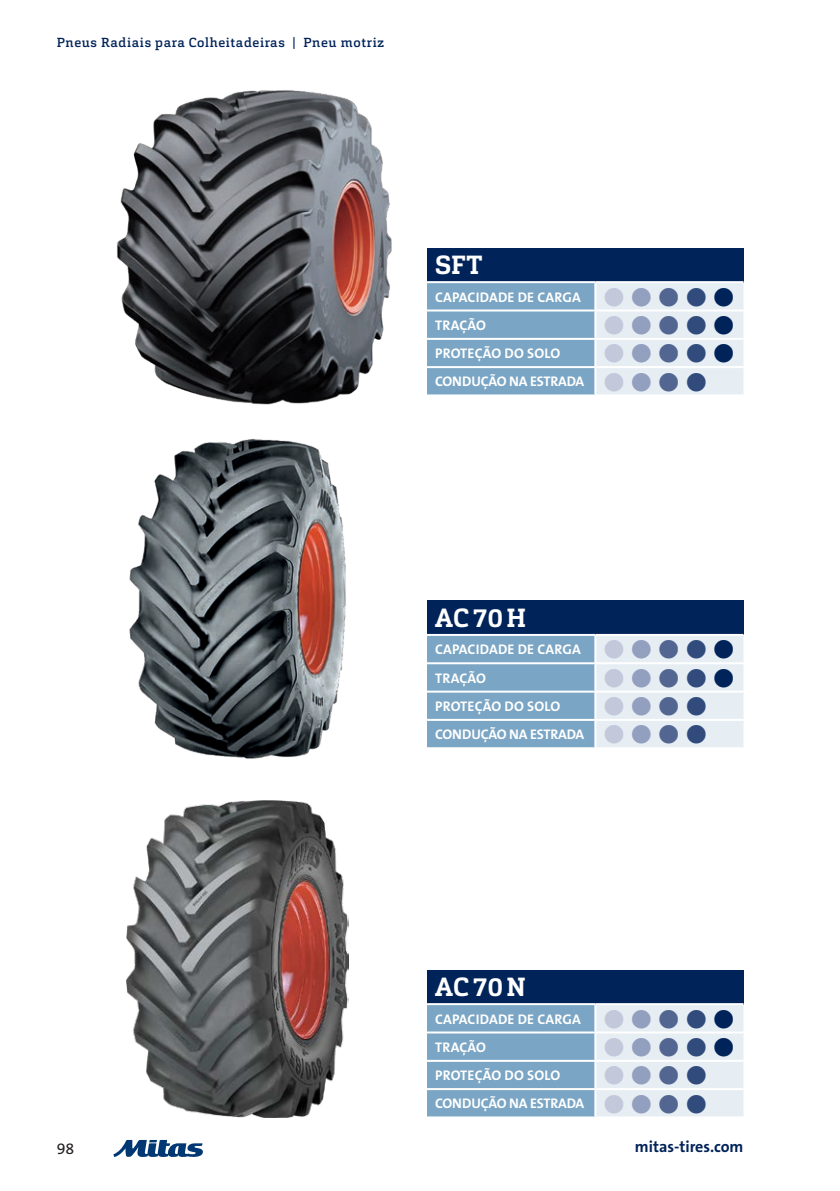
<style>
.page{position:relative;width:840px;height:1191px;background:#fff}
.page>*{position:absolute;margin:0;border:0;box-sizing:border-box;transform-origin:0 0}
.t1{font:32px "Wingdings";color:#c3c8db}
.t2{font:700 26px "Cargan";letter-spacing:.01em;color:#fff}
.t3{font:700 16px "The Sans CE";color:#002359}
.t4{font:16px "The Sans CE";color:#231f20}
.t5{font:700 14px "The Sans CE";letter-spacing:.005em;color:#fff}
.t6{font:500 13px "Cargan";letter-spacing:.05em;color:#002359}
.s1{color:#939fbf}
.s2{color:#526691}
.s3{color:#314c7c}
.s4{color:#002359}
</style>
<div class="page">
<div style="left:427px;top:248px;width:316px;height:34px;background:#002359"></div>
<svg style="left:427px;top:283px;width:316px;height:111px;background:#acc7da"></svg>
<hr style="left:594px;top:283px;width:2px;height:26px;background:#fff">
<hr style="left:427px;top:309px;width:168px;height:2px;background:#fff">
<hr style="left:595px;top:309px;width:148px;height:2px;background:#fff">
<hr style="left:594px;top:311px;width:2px;height:27px;background:#fff">
<hr style="left:427px;top:338px;width:168px;height:2px;background:#fff">
<hr style="left:595px;top:338px;width:148px;height:2px;background:#fff">
<hr style="left:594px;top:340px;width:2px;height:26px;background:#fff">
<hr style="left:427px;top:366px;width:168px;height:2px;background:#fff">
<hr style="left:595px;top:366px;width:148px;height:2px;background:#fff">
<hr style="left:594px;top:368px;width:2px;height:26px;background:#fff">
<hr style="left:427px;top:281px;width:168px;height:2px;background:#fff">
<hr style="left:595px;top:281px;width:148px;height:2px;background:#fff">
<div style="left:427px;top:601px;width:316px;height:34px;background:#002359"></div>
<svg style="left:427px;top:636px;width:316px;height:111px;background:#adc7da"></svg>
<hr style="left:594px;top:636px;width:2px;height:26px;background:#fff">
<hr style="left:427px;top:662px;width:168px;height:2px;background:#fff">
<hr style="left:595px;top:662px;width:148px;height:2px;background:#fff">
<hr style="left:594px;top:664px;width:2px;height:26px;background:#fff">
<hr style="left:427px;top:690px;width:168px;height:2px;background:#fff">
<hr style="left:595px;top:690px;width:148px;height:2px;background:#fff">
<hr style="left:594px;top:692px;width:2px;height:27px;background:#fff">
<hr style="left:427px;top:719px;width:168px;height:2px;background:#fff">
<hr style="left:595px;top:719px;width:148px;height:2px;background:#fff">
<hr style="left:594px;top:721px;width:2px;height:26px;background:#fff">
<hr style="left:427px;top:634px;width:168px;height:2px;background:#fff">
<hr style="left:595px;top:634px;width:148px;height:2px;background:#fff">
<div style="left:427px;top:970px;width:316px;height:34px;background:#002359"></div>
<svg style="left:427px;top:1005px;width:316px;height:111px;background:#adc7da"></svg>
<hr style="left:594px;top:1005px;width:2px;height:26px;background:#fff">
<hr style="left:427px;top:1031px;width:168px;height:2px;background:#fff">
<hr style="left:595px;top:1031px;width:148px;height:2px;background:#fff">
<hr style="left:594px;top:1033px;width:2px;height:26px;background:#fff">
<hr style="left:427px;top:1059px;width:168px;height:2px;background:#fff">
<hr style="left:595px;top:1059px;width:148px;height:2px;background:#fff">
<hr style="left:594px;top:1061px;width:2px;height:27px;background:#fff">
<hr style="left:427px;top:1088px;width:168px;height:2px;background:#fff">
<hr style="left:595px;top:1088px;width:148px;height:2px;background:#fff">
<hr style="left:594px;top:1090px;width:2px;height:26px;background:#fff">
<hr style="left:427px;top:1003px;width:168px;height:2px;background:#fff">
<hr style="left:595px;top:1003px;width:148px;height:2px;background:#fff">
<img style="left:117px;top:90px;width:275px;height:315px">
<img style="left:126px;top:801px;width:222px;height:316px">
<img style="left:129px;top:439px;width:217px;height:320px">
<svg style="left:113px;top:1140px;width:90px;height:17px"></svg>
<p class="t6" style="left:57px;top:34px;width:328px">Pneus Radiais para Colheitadeiras | Pneu motriz</p>
<h2 class="t2" style="left:435px;top:249px;width:49px">SFT</h2>
<p class="t5" style="left:435px;top:288px;width:147px">CAPACIDADE DE CARGA</p>
<h1 class="t1" style="left:601px;top:280px;width:135px">●<span class="s1">●</span><span class="s2">●</span><span class="s3">●</span><span class="s4">●</span></h1>
<p class="t5" style="left:435px;top:316px;width:52px">TRAÇÃO</p>
<h1 class="t1" style="left:601px;top:308px;width:135px">●<span class="s1">●</span><span class="s2">●</span><span class="s3">●</span><span class="s4">●</span></h1>
<p class="t5" style="left:435px;top:344px;width:127px">PROTEÇÃO DO SOLO</p>
<h1 class="t1" style="left:601px;top:336px;width:135px">●<span class="s1">●</span><span class="s2">●</span><span class="s3">●</span><span class="s4">●</span></h1>
<p class="t5" style="left:435px;top:373px;width:151px">CONDUÇÃO NA ESTRADA</p>
<h1 class="t1" style="left:601px;top:365px;width:108px">●<span class="s1">●</span><span class="s2">●</span><span class="s3">●</span></h1>
<h2 class="t2" style="left:435px;top:601px;width:92px">AC70H</h2>
<p class="t5" style="left:435px;top:640px;width:147px">CAPACIDADE DE CARGA</p>
<h1 class="t1" style="left:601px;top:632px;width:135px">●<span class="s1">●</span><span class="s2">●</span><span class="s3">●</span><span class="s4">●</span></h1>
<p class="t5" style="left:435px;top:669px;width:52px">TRAÇÃO</p>
<h1 class="t1" style="left:601px;top:661px;width:135px">●<span class="s1">●</span><span class="s2">●</span><span class="s3">●</span><span class="s4">●</span></h1>
<p class="t5" style="left:435px;top:697px;width:127px">PROTEÇÃO DO SOLO</p>
<h1 class="t1" style="left:601px;top:689px;width:108px">●<span class="s1">●</span><span class="s2">●</span><span class="s3">●</span></h1>
<p class="t5" style="left:435px;top:725px;width:151px">CONDUÇÃO NA ESTRADA</p>
<h1 class="t1" style="left:601px;top:717px;width:108px">●<span class="s1">●</span><span class="s2">●</span><span class="s3">●</span></h1>
<h2 class="t2" style="left:435px;top:970px;width:92px">AC70N</h2>
<p class="t5" style="left:435px;top:1009px;width:147px">CAPACIDADE DE CARGA</p>
<h1 class="t1" style="left:601px;top:1002px;width:135px">●<span class="s1">●</span><span class="s2">●</span><span class="s3">●</span><span class="s4">●</span></h1>
<p class="t5" style="left:435px;top:1038px;width:52px">TRAÇÃO</p>
<h1 class="t1" style="left:601px;top:1030px;width:135px">●<span class="s1">●</span><span class="s2">●</span><span class="s3">●</span><span class="s4">●</span></h1>
<p class="t5" style="left:435px;top:1066px;width:127px">PROTEÇÃO DO SOLO</p>
<h1 class="t1" style="left:601px;top:1058px;width:108px">●<span class="s1">●</span><span class="s2">●</span><span class="s3">●</span></h1>
<p class="t5" style="left:435px;top:1094px;width:151px">CONDUÇÃO NA ESTRADA</p>
<h1 class="t1" style="left:601px;top:1086px;width:108px">●<span class="s1">●</span><span class="s2">●</span><span class="s3">●</span></h1>
<p class="t4" style="left:57px;top:1138px;width:19px">98</p>
<p class="t3" style="left:634px;top:1136px;width:110px">mitas-tires.com</p>
</div>
